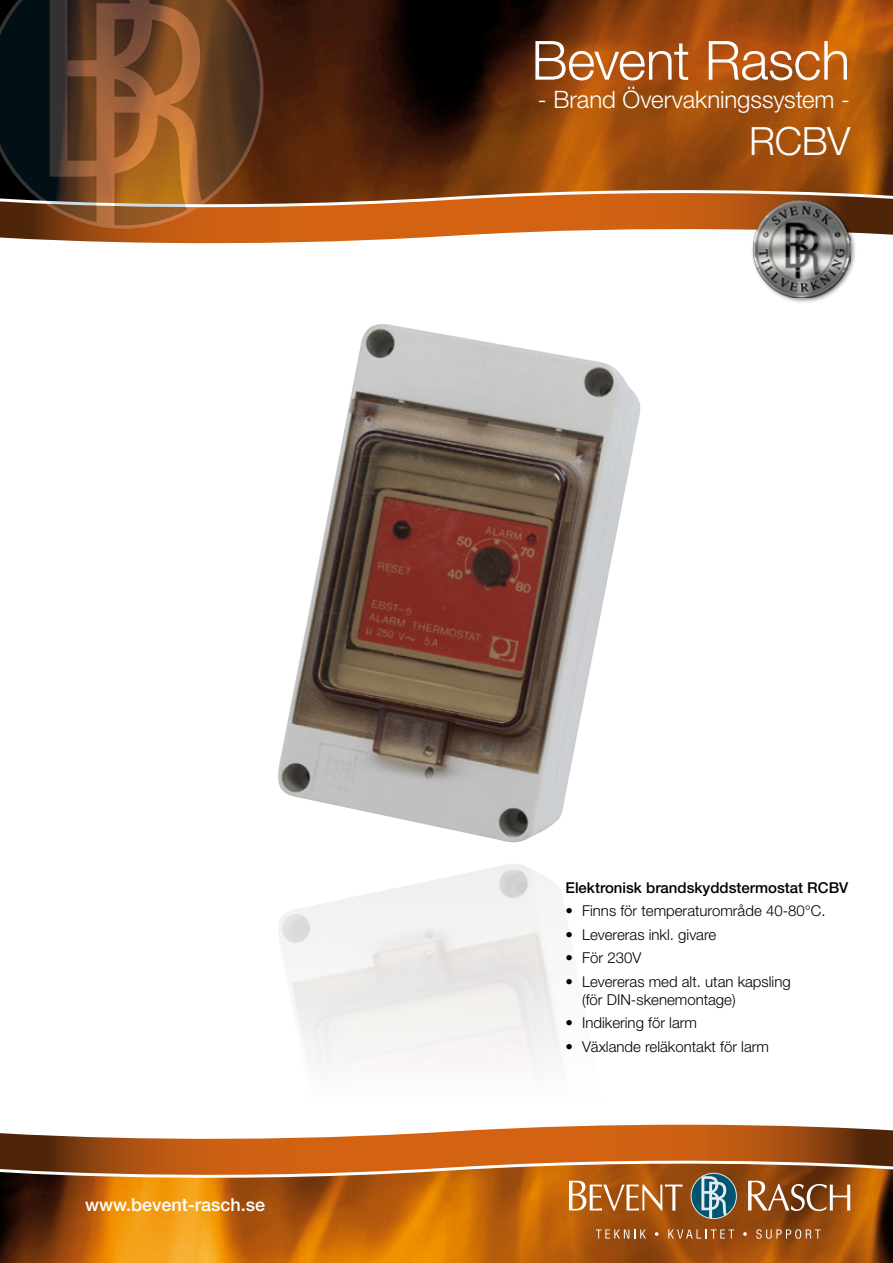
<style>
.page{position:relative;width:893px;height:1263px;background:#fff}
.page>*{position:absolute;margin:0;border:0;box-sizing:border-box;transform-origin:0 0}
.t1{font:300 54px "Helvetica Neue";letter-spacing:-.01em;color:#fff}
.t2{font:300 39px "Helvetica Neue";color:#fff}
.t3{font:300 24px "Helvetica Neue";letter-spacing:-.005em;color:#fff}
.t4{font:500 18px "Helvetica Neue";color:#fff}
.t5{font:300 15px/18px "Helvetica Neue";color:#000}
.t6{font:500 15px "Helvetica Neue";color:#000}
</style>
<div class="page">
<img style="left:0;top:1218px;width:893px;height:45px">
<svg style="left:596px;top:1229px;width:50px;height:9px"></svg>
<svg style="left:655px;top:1232px;width:3px;height:4px"></svg>
<svg style="left:668px;top:1229px;width:66px;height:9px"></svg>
<svg style="left:743px;top:1232px;width:4px;height:4px"></svg>
<svg style="left:756px;top:1229px;width:65px;height:10px"></svg>
<svg style="left:0;top:1125px;width:893px;height:25px"></svg>
<svg style="left:0;top:1150px;width:893px;height:68px;background:#ad6321"></svg>
<svg style="left:0;top:226px;width:893px;height:18px"></svg>
<svg style="left:263px;top:0;width:630px;height:226px;background:#7e3d0e"></svg>
<svg style="left:0;top:0;width:263px;height:229px;background:#694325"></svg>
<div style="left:750px;top:198px;width:106px;height:106px;background:#000;opacity:.5"></div>
<img style="left:753px;top:200px;width:97px;height:98px">
<img style="left:278px;top:324px;width:362px;height:519px">
<h1 class="t1" style="left:532px;top:27px;width:320px">Bevent Rasch</h1>
<h3 class="t3" style="left:538px;top:85px;width:314px">- Brand Övervakningssystem -</h3>
<h2 class="t2" style="left:749px;top:118px;width:102px">RCBV</h2>
<p class="t4" style="left:85px;top:1194px;width:182px">www.bevent-rasch.se</p>
<p class="t6" style="left:566px;top:878px;width:284px">Elektronisk brandskyddstermostat RCBV</p>
<p class="t5" style="left:566px;top:901px;width:262px">• Finns för temperaturområde 40-80°C.</p>
<p class="t5" style="left:566px;top:925px;width:152px">• Levereras inkl. givare</p>
<p class="t5" style="left:566px;top:948px;width:77px">• För 230V</p>
<p class="t5" style="left:582px;top:972px;width:210px;text-indent:-16px">• Levereras med alt. utan kapsling (för DIN-skenemontage)</p>
<p class="t5" style="left:566px;top:1014px;width:133px">• Indikering för larm</p>
<p class="t5" style="left:566px;top:1037px;width:205px">• Växlande reläkontakt för larm</p>
</div>
